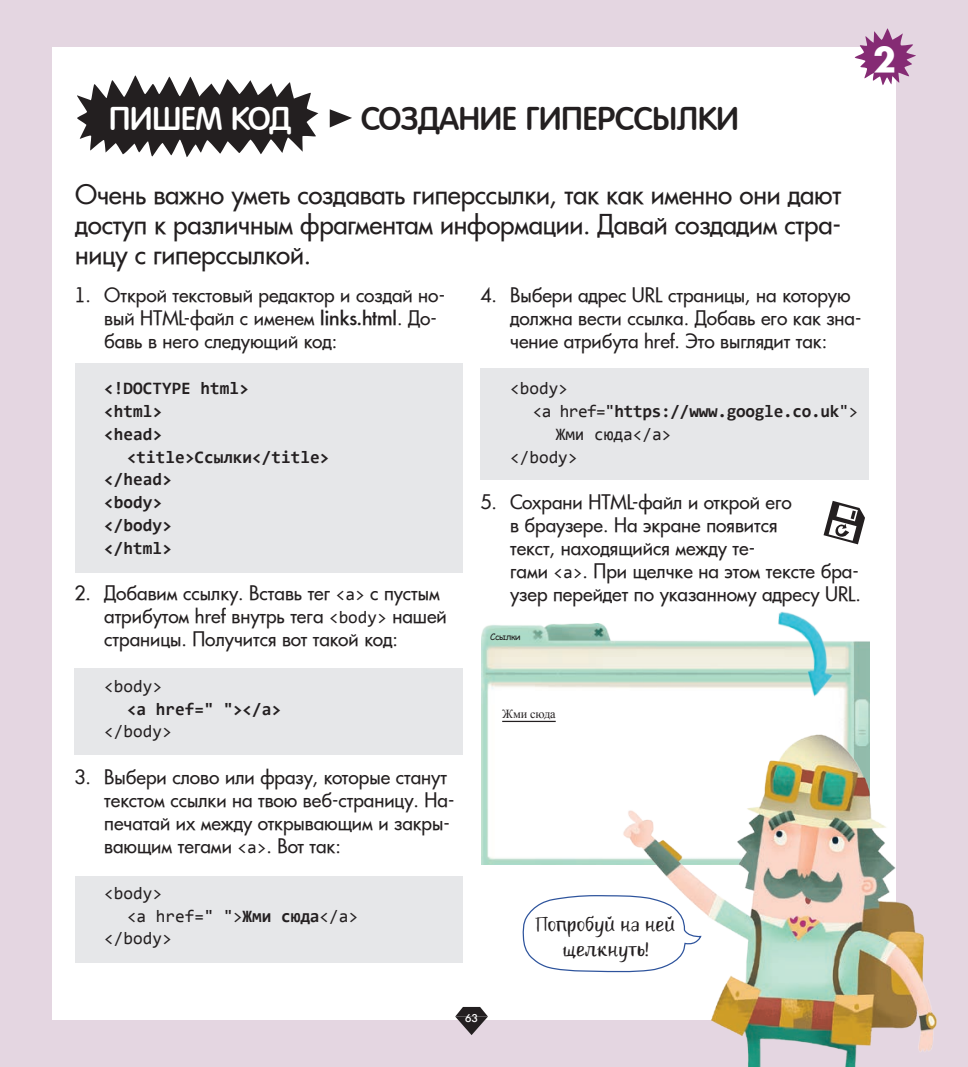
<style>
.page{position:relative;width:968px;height:1067px;background:#fff}
.page>*{position:absolute;margin:0;border:0;box-sizing:border-box;transform-origin:0 0}
.t1{font:800 33.25px "A Futurica";color:#fff}
.DIY_Title{font:31.5px "A Futura Round Demi";letter-spacing:-.02em;color:#231f20}
.DIY_Title-2{font:31.5px "A Futura Round Demi";letter-spacing:-.02em;color:#fff}
.Intro_Text_Futura_15{font:26.25px/29.8px "A Futurica";letter-spacing:-.01em;color:#231f20;text-align:justify}
.Numbered_D-I-Y{font:19.25px/23.1px "A Futurica";color:#231f20}
.Character_dialogue_1{font:19.25px/24.5px "kra M";letter-spacing:-.01em;color:#231f20;text-align:center}
.Coding_Consolas_10{font:700 17.5px/22.8px "Consolas";color:#231f20}
.Coding_Consolas_10-2{font:17.5px "Consolas";color:#231f20}
.Screengrab_text_7_65{font:12.25px "Times New Roman";letter-spacing:-.01em;color:#231f20}
.Page_Numbers_Futura{font:500 10.5px "A Futurica";color:#fff}
.t2{font:8.75px "Comic Sans MS";letter-spacing:-.035em;color:#231f20}
.s1{font-weight:500}
.s2{font-family:"Consolas";font-size:17.5px}
.s3{font-weight:700}
.s4{font-weight:400}
</style>
<div class="page">
<div style="left:0;top:0;width:967px;height:1067px;background:#e4d6e1"></div>
<div style="left:52px;top:47px;width:844px;height:972px;background:#fff"></div>
<svg style="left:854px;top:28px;width:61px;height:57px"></svg>
<svg style="left:522px;top:895px;width:90px;height:78px"></svg>
<div style="left:75px;top:363px;width:387px;height:209px;background:#e6e7e9"></div>
<div style="left:74px;top:668px;width:388px;height:87px;background:#e6e7e9"></div>
<div style="left:74px;top:876px;width:388px;height:87px;background:#e6e7e9"></div>
<div style="left:480px;top:368px;width:388px;height:111px;background:#e6e7e9"></div>
<img style="left:481px;top:624px;width:387px;height:113px">
<img style="left:481px;top:737px;width:131px;height:127px">
<svg style="left:455px;top:1007px;width:33px;height:28px"></svg>
<svg style="left:330px;top:109px;width:22px;height:18px"></svg>
<svg style="left:77px;top:75px;width:241px;height:82px"></svg>
<svg style="left:823px;top:501px;width:41px;height:43px"></svg>
<hr style="left:502px;top:720px;width:53px;height:2px;background:#231f20">
<img style="left:612px;top:689px;width:325px;height:378px">
<img style="left:773px;top:611px;width:62px;height:95px">
<p class="DIY_Title-2" style="left:109px;top:100px;width:184px">ПИШЕМ КОД</p>
<p class="DIY_Title" style="left:361px;top:100px;width:379px">СОЗДАНИЕ ГИПЕРССЫЛКИ</p>
<h1 class="t1" style="left:873px;top:38px;width:24px">2</h1>
<p class="Intro_Text_Futura_15" style="left:75px;top:180px;width:767px">Очень важно уметь создавать гиперссылки, так как именно они дают доступ к различным фрагментам информации. Давай создадим стра&shy;ницу с гиперссылкой.</p>
<p class="Numbered_D-I-Y" style="left:104px;top:284px;width:342px;text-indent:-30px">1. Открой текстовый редактор и создай но&shy;вый HTML-файл с именем <span class="s1">links.html</span>. До&shy;бавь в него следующий код:</p>
<p class="Coding_Consolas_10" style="left:104px;top:377px;width:146px">&lt;!DOCTYPE html&gt;</p>
<p class="Coding_Consolas_10" style="left:104px;top:400px;width:59px">&lt;html&gt;</p>
<p class="Coding_Consolas_10" style="left:104px;top:422px;width:59px">&lt;head&gt;</p>
<p class="Coding_Consolas_10" style="left:127px;top:445px;width:204px">&lt;title&gt;Ссылки&lt;/title&gt;</p>
<p class="Coding_Consolas_10" style="left:104px;top:468px;width:69px">&lt;/head&gt;</p>
<p class="Coding_Consolas_10" style="left:104px;top:491px;width:59px">&lt;body&gt;</p>
<p class="Coding_Consolas_10" style="left:104px;top:513px;width:69px">&lt;/body&gt;</p>
<p class="Coding_Consolas_10" style="left:104px;top:536px;width:69px">&lt;/html&gt;</p>
<p class="Numbered_D-I-Y" style="left:104px;top:581px;width:344px;text-indent:-30px">2. Добавим ссылку. Вставь тег <span class="s2">&lt;a&gt;</span> с пустым атрибутом href внутрь тега <span class="s2">&lt;body&gt;</span> нашей страницы. Получится вот такой код:</p>
<p class="Coding_Consolas_10-2" style="left:104px;top:674px;width:59px">&lt;body&gt;</p>
<p class="Coding_Consolas_10" style="left:127px;top:697px;width:155px">&lt;a href=" "&gt;&lt;/a&gt;</p>
<p class="Coding_Consolas_10-2" style="left:104px;top:719px;width:69px">&lt;/body&gt;</p>
<p class="Numbered_D-I-Y" style="left:104px;top:765px;width:351px;text-indent:-30px">3. Выбери слово или фразу, которые станут текстом ссылки на твою веб-страницу. На&shy;печатай их между открывающим и закры&shy;вающим тегами <span class="s2">&lt;a&gt;</span>. Вот так:</p>
<p class="Coding_Consolas_10-2" style="left:104px;top:881px;width:59px">&lt;body&gt;</p>
<p class="Coding_Consolas_10-2" style="left:127px;top:904px;width:232px">&lt;a href=" "&gt;<span class="s3">Жми сюда</span>&lt;/a&gt;</p>
<p class="Coding_Consolas_10-2" style="left:104px;top:926px;width:69px">&lt;/body&gt;</p>
<p class="Numbered_D-I-Y" style="left:510px;top:284px;width:353px;text-indent:-30px">4. Выбери адрес URL страницы, на которую должна вести ссылка. Добавь его как зна&shy;чение атрибута href. Это выглядит так:</p>
<p class="Coding_Consolas_10-2" style="left:510px;top:376px;width:59px">&lt;body&gt;</p>
<p class="Coding_Consolas_10" style="left:555px;top:400px;width:304px;text-indent:-23px"><span class="s4">&lt;a href="</span>https://www.google.co.uk<span class="s4">"&gt;<br>Жми сюда&lt;/a&gt;</span></p>
<p class="Coding_Consolas_10-2" style="left:510px;top:445px;width:69px">&lt;/body&gt;</p>
<p class="Numbered_D-I-Y" style="left:510px;top:490px;width:352px;text-indent:-30px">5. Сохрани HTML-файл и открой его<br>в браузере. На экране появится<br>текст, находящийся между те-<br>гами <span class="s2">&lt;a&gt;</span>. При щелчке на этом тексте бра&shy;узер перейдет по указанному адресу URL.</p>
<p class="t2" style="left:490px;top:630px;width:32px">Ссылки</p>
<p class="Screengrab_text_7_65" style="left:502px;top:705px;width:55px">Жми сюда</p>
<p class="Character_dialogue_1" style="left:534px;top:912px;width:142px">Попробуй на ней щелкнуть!</p>
<p class="Page_Numbers_Futura" style="left:465px;top:1011px;width:14px">63</p>
</div>
